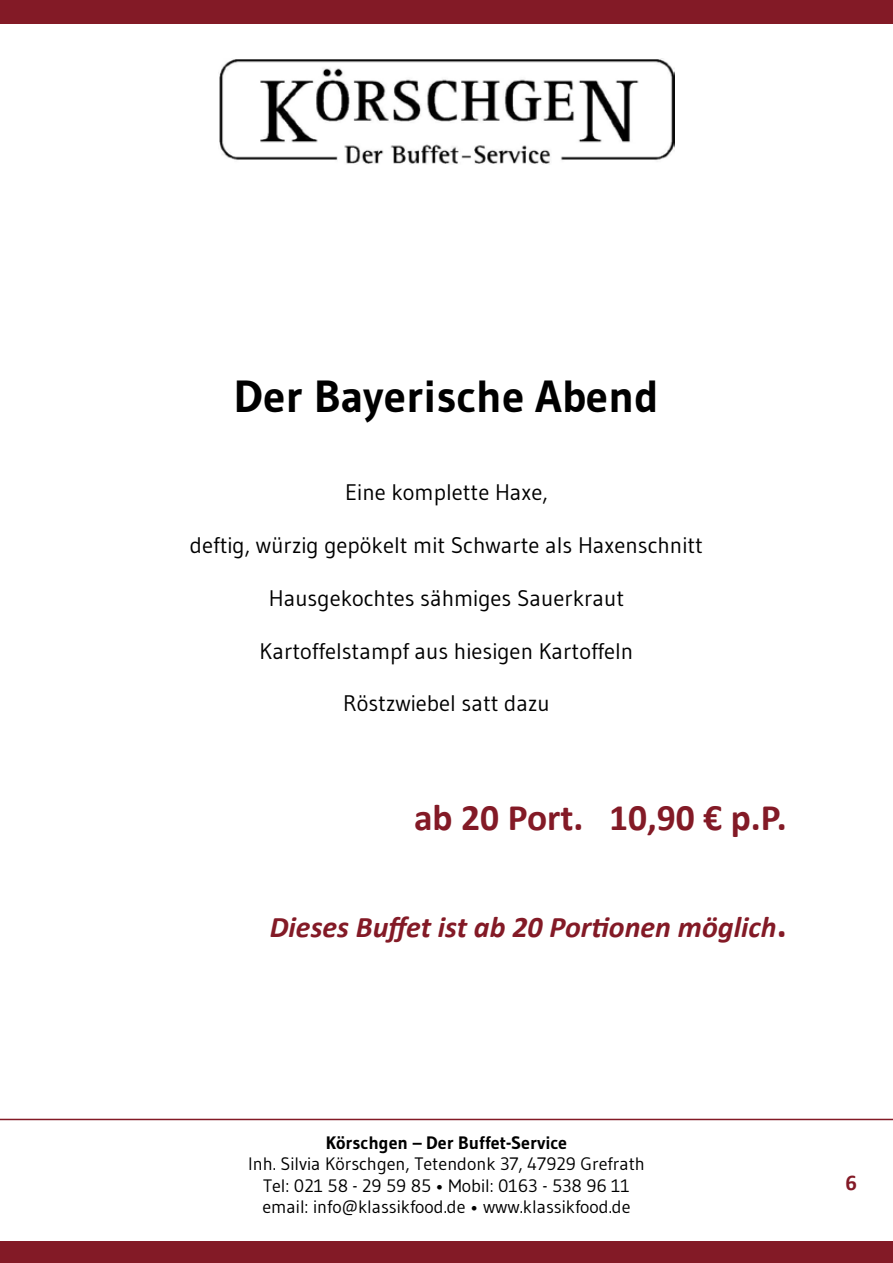
<style>
.page{position:relative;width:893px;height:1263px;background:#fff}
.page>*{position:absolute;margin:0;border:0;box-sizing:border-box;transform-origin:0 0}
.t1{font:700 45px "Gudea";color:#000}
.t2{font:700 37.5px "Calibri";color:#831a26}
.t3{font:italic 700 30px "Calibri";color:#831a26}
.t4{font:22.5px "Gudea";color:#000}
.t5{font:700 22.5px "Calibri";color:#831a26}
.t6{font:18px/21.6px "Gudea";color:#000;text-align:center}
.t7{font:700 18px "Gudea";color:#000}
.s1{font-style:normal;font-size:37.5px}
</style>
<div class="page">
<img style="left:219px;top:58px;width:455px;height:106px">
<div style="left:0;top:0;width:893px;height:23px;background:#831a26"></div>
<div style="left:0;top:1242px;width:893px;height:21px;background:#831a26"></div>
<hr style="left:0;top:1119px;width:893px;height:1px;background:#831a26">
<h1 class="t1" style="left:234px;top:368px;width:426px">Der Bayerische Abend</h1>
<p class="t4" style="left:345px;top:478px;width:204px">Eine komplette Haxe,</p>
<p class="t4" style="left:190px;top:531px;width:515px">deftig, würzig gepökelt mit Schwarte als Haxenschnitt</p>
<p class="t4" style="left:269px;top:584px;width:357px">Hausgekochtes sähmiges Sauerkraut</p>
<p class="t4" style="left:260px;top:637px;width:375px">Kartoffelstampf aus hiesigen Kartoffeln</p>
<p class="t4" style="left:343px;top:689px;width:208px">Röstzwiebel satt dazu</p>
<h2 class="t2" style="left:414px;top:795px;width:374px">ab 20 Port. 10,90 € p.P.</h2>
<h3 class="t3" style="left:270px;top:909px;width:518px">Dieses Buffet ist ab 20 Portionen möglich<span class="s1">.</span></h3>
<p class="t7" style="left:326px;top:1131px;width:243px">Körschgen – Der Buffet-Service</p>
<p class="t6" style="left:248px;top:1153px;width:398px">Inh. Silvia Körschgen, Tetendonk 37, 47929 Grefrath<br>Tel: 021 58 - 29 59 85 • Mobil: 0163 - 538 96 11 email: info@klassikfood.de • www.klassikfood.de</p>
<p class="t5" style="left:845px;top:1168px;width:13px">6</p>
</div>
